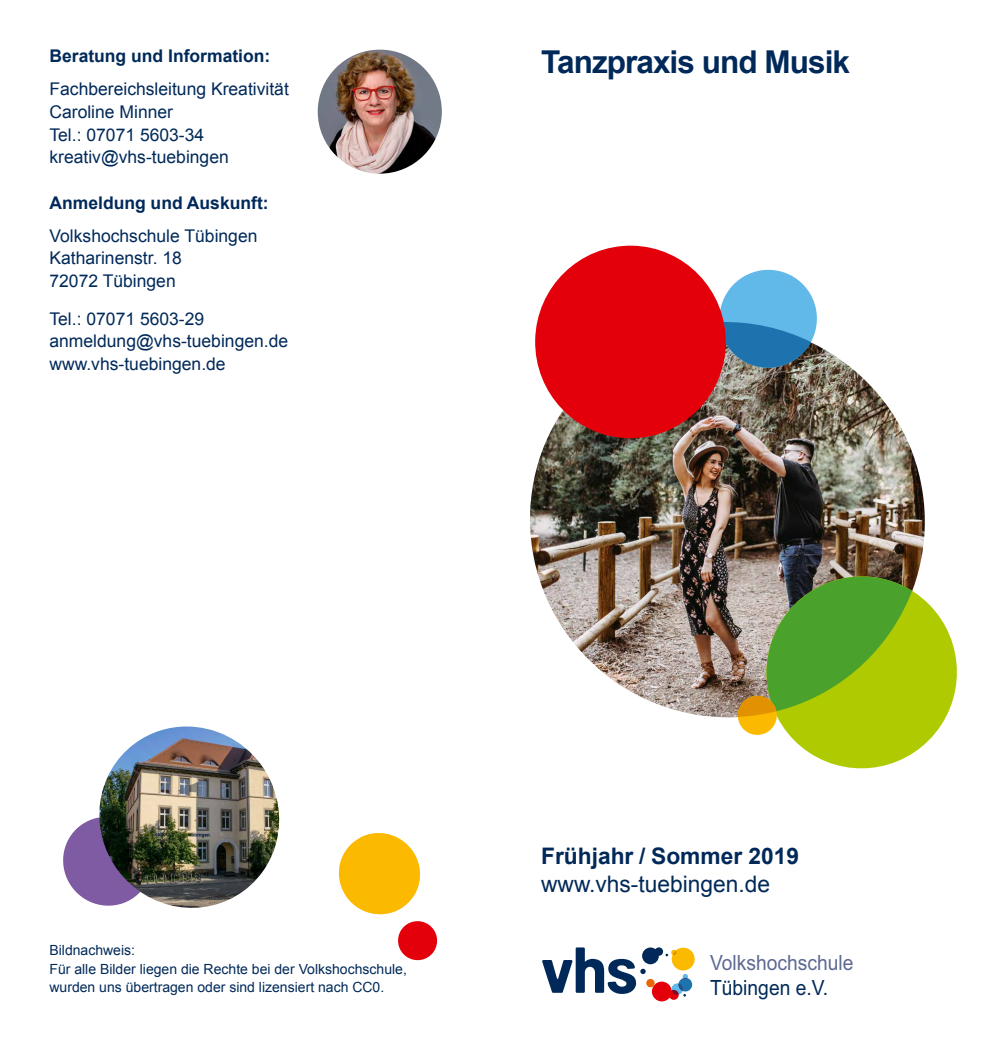
<style>
.page{position:relative;width:983px;height:1042px;background:#fff}
.page>*{position:absolute;margin:0;border:0;box-sizing:border-box;transform-origin:0 0}
.t1{font:700 31.5px "Arial";letter-spacing:-.03em;color:#002959}
.t2{font:22.75px "Arial";color:#002959}
.t3{font:700 22.75px "Arial";color:#002959}
.t4{font:21px "Arial";color:#5d6992;scale:.92 1}
.t5{font:21px "Arial";color:#002959;scale:.92 1}
.t6{font:17.5px/22.8px "Arial";color:#002959}
.t7{font:700 17.5px "Arial";color:#002959}
.t8{font:14px/18.4px "Arial";color:#002959}
</style>
<div class="page">
<img style="left:317px;top:50px;width:124px;height:124px;border-radius:62px">
<svg style="left:63px;top:821px;width:25px;height:80px"></svg>
<img style="left:88px;top:726px;width:192px;height:182px">
<svg style="left:338px;top:833px;width:100px;height:128px"></svg>
<svg style="left:542px;top:947px;width:152px;height:54px"></svg>
<img style="left:530px;top:349px;width:394px;height:369px">
<svg style="left:753px;top:563px;width:204px;height:206px;fill:#afca00"></svg>
<svg style="left:735px;top:564px;width:176px;height:173px;background:#84a737"></svg>
<svg style="left:534px;top:245px;width:289px;height:194px"></svg>
<p class="t7" style="left:49px;top:44px;width:222px">Beratung und Information:</p>
<p class="t6" style="left:49px;top:77px;width:241px">Fachbereichsleitung Kreativität<br>Caroline Minner<br>Tel.: 07071 5603-34 kreativ@vhs-tuebingen</p>
<p class="t7" style="left:49px;top:190px;width:221px">Anmeldung und Auskunft:</p>
<p class="t6" style="left:49px;top:224px;width:209px">Volkshochschule Tübingen<br>Katharinenstr. 18<br>72072 Tübingen</p>
<p class="t6" style="left:49px;top:307px;width:240px">Tel.: 07071 5603-29 anmeldung@vhs-tuebingen.de www.vhs-tuebingen.de</p>
<h1 class="t1" style="left:541px;top:39px;width:310px">Tanzpraxis und Musik</h1>
<p class="t8" style="left:49px;top:941px;width:359px">Bildnachweis:<br>Für alle Bilder liegen die Rechte bei der Volkshochschule, wurden uns übertragen oder sind lizensiert nach CC0.</p>
<h2 class="t3" style="left:541px;top:840px;width:259px">Frühjahr / Sommer 2019</h2>
<h2 class="t2" style="left:541px;top:868px;width:230px">www.vhs-tuebingen.de</h2>
<p class="t4" style="left:710px;top:949px;width:157px">Volkshochschule</p>
<p class="t5" style="left:710px;top:974px;width:130px">Tübingen e.V.</p>
</div>
